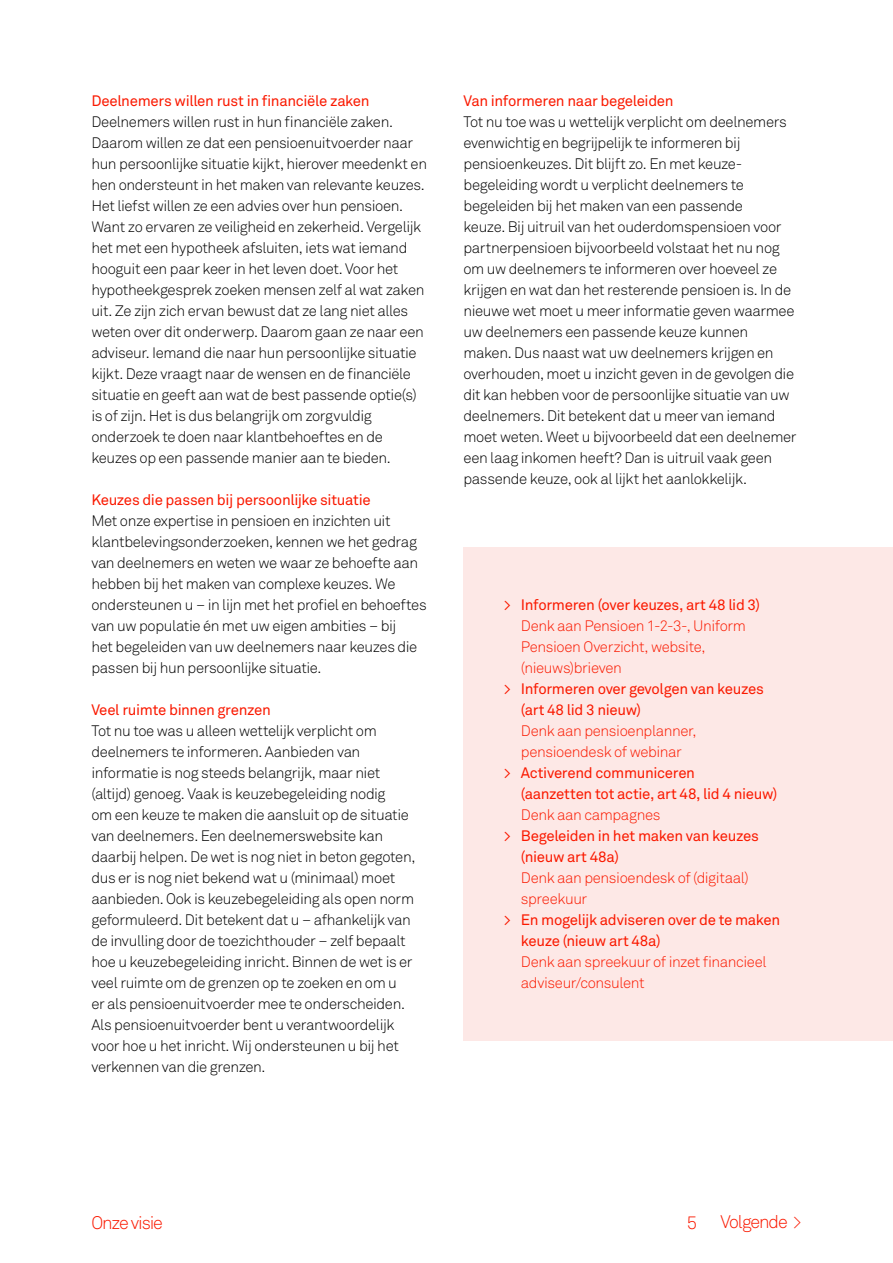
<style>
.page{position:relative;width:893px;height:1263px;background:#fff}
.page>*{position:absolute;margin:0;border:0;box-sizing:border-box;transform-origin:0 0}
.t1{font:300 18px "Akkurat Pro";letter-spacing:-.06em;color:#fa1900}
.t2{font:300 15px/21px "Akkurat Pro";letter-spacing:-.025em;color:#000}
.t3{font:15px/21px "Akkurat Pro";letter-spacing:-.025em;color:#fa1900}
.t4{font:300 15px/21px "Akkurat Pro";letter-spacing:-.025em;color:#fa1900}
</style>
<div class="page">
<div style="left:463px;top:547px;width:430px;height:494px;background:#fde8e6"></div>
<p class="t3" style="left:91px;top:90px;width:280px">Deelnemers willen rust in financiële zaken</p>
<p class="t2" style="left:91px;top:111px;width:337px">Deelnemers willen rust in hun financiële zaken.<br>Daarom willen ze dat een pensioenuitvoerder naar hun persoonlijke situatie kijkt, hierover meedenkt en hen ondersteunt in het maken van relevante keuzes.<br>Het liefst willen ze een advies over hun pensioen.<br>Want zo ervaren ze veiligheid en zekerheid. Vergelijk het met een hypotheek afsluiten, iets wat iemand hooguit een paar keer in het leven doet. Voor het hypotheekgesprek zoeken mensen zelf al wat zaken uit. Ze zijn zich ervan bewust dat ze lang niet alles weten over dit onderwerp. Daarom gaan ze naar een adviseur. Iemand die naar hun persoonlijke situatie kijkt. Deze vraagt naar de wensen en de financiële situatie en geeft aan wat de best passende optie(s) is of zijn. Het is dus belangrijk om zorgvuldig onderzoek te doen naar klantbehoeftes en de keuzes op een passende manier aan te bieden.</p>
<p class="t3" style="left:91px;top:489px;width:281px">Keuzes die passen bij persoonlijke situatie</p>
<p class="t2" style="left:91px;top:510px;width:337px">Met onze expertise in pensioen en inzichten uit klantbelevingsonderzoeken, kennen we het gedrag van deelnemers en weten we waar ze behoefte aan hebben bij het maken van complexe keuzes. We ondersteunen u – in lijn met het profiel en behoeftes van uw populatie én met uw eigen ambities – bij<br>het begeleiden van uw deelnemers naar keuzes die passen bij hun persoonlijke situatie.</p>
<p class="t3" style="left:91px;top:699px;width:181px">Veel ruimte binnen grenzen</p>
<p class="t2" style="left:91px;top:720px;width:325px">Tot nu toe was u alleen wettelijk verplicht om deelnemers te informeren. Aanbieden van informatie is nog steeds belangrijk, maar niet (altijd) genoeg. Vaak is keuzebegeleiding nodig<br>om een keuze te maken die aansluit op de situatie van deelnemers. Een deelnemerswebsite kan daarbij helpen. De wet is nog niet in beton gegoten, dus er is nog niet bekend wat u (minimaal) moet aanbieden. Ook is keuzebegeleiding als open norm geformuleerd. Dit betekent dat u – afhankelijk van de invulling door de toezichthouder – zelf bepaalt hoe u keuzebegeleiding inricht. Binnen de wet is er veel ruimte om de grenzen op te zoeken en om u<br>er als pensioenuitvoerder mee te onderscheiden.<br>Als pensioenuitvoerder bent u verantwoordelijk voor hoe u het inricht. Wij ondersteunen u bij het verkennen van die grenzen.</p>
<p class="t3" style="left:463px;top:90px;width:212px">Van informeren naar begeleiden</p>
<p class="t2" style="left:463px;top:111px;width:335px">Tot nu toe was u wettelijk verplicht om deelnemers evenwichtig en begrijpelijk te informeren bij pensioenkeuzes. Dit blijft zo. En met keuze&shy;begeleiding wordt u verplicht deelnemers te begeleiden bij het maken van een passende<br>keuze. Bij uitruil van het ouderdomspensioen voor partnerpensioen bijvoorbeeld volstaat het nu nog om uw deelnemers te informeren over hoeveel ze krijgen en wat dan het resterende pensioen is. In de nieuwe wet moet u meer informatie geven waarmee uw deelnemers een passende keuze kunnen maken. Dus naast wat uw deelnemers krijgen en overhouden, moet u inzicht geven in de gevolgen die dit kan hebben voor de persoonlijke situatie van uw deelnemers. Dit betekent dat u meer van iemand moet weten. Weet u bijvoorbeeld dat een deelnemer een laag inkomen heeft? Dan is uitruil vaak geen passende keuze, ook al lijkt het aanlokkelijk.</p>
<p class="t3" style="left:504px;top:594px;width:258px">&gt; Informeren (over keuzes, art 48 lid 3)</p>
<p class="t4" style="left:521px;top:615px;width:227px">Denk aan Pensioen 1-2-3-, Uniform<br>Pensioen Overzicht, website, (nieuws)brieven</p>
<p class="t3" style="left:521px;top:678px;width:245px;text-indent:-17px">&gt; Informeren over gevolgen van keuzes (art 48 lid 3 nieuw)</p>
<p class="t4" style="left:521px;top:720px;width:177px">Denk aan pensioenplanner, pensioendesk of webinar</p>
<p class="t3" style="left:521px;top:762px;width:258px;text-indent:-17px">&gt; Activerend communiceren<br>(aanzetten tot actie, art 48, lid 4 nieuw)</p>
<p class="t4" style="left:521px;top:804px;width:141px">Denk aan campagnes</p>
<p class="t3" style="left:521px;top:825px;width:239px;text-indent:-17px">&gt; Begeleiden in het maken van keuzes (nieuw art 48a)</p>
<p class="t4" style="left:521px;top:867px;width:230px">Denk aan pensioendesk of (digitaal) spreekuur</p>
<p class="t3" style="left:521px;top:909px;width:261px;text-indent:-17px">&gt; En mogelijk adviseren over de te maken keuze (nieuw art 48a)</p>
<p class="t4" style="left:521px;top:951px;width:247px">Denk aan spreekuur of inzet financieel adviseur/consulent</p>
<p class="t1" style="left:91px;top:1212px;width:73px">Onze visie</p>
<p class="t1" style="left:687px;top:1212px;width:12px">5</p>
<p class="t1" style="left:720px;top:1211px;width:83px">Volgende &gt;</p>
</div>
